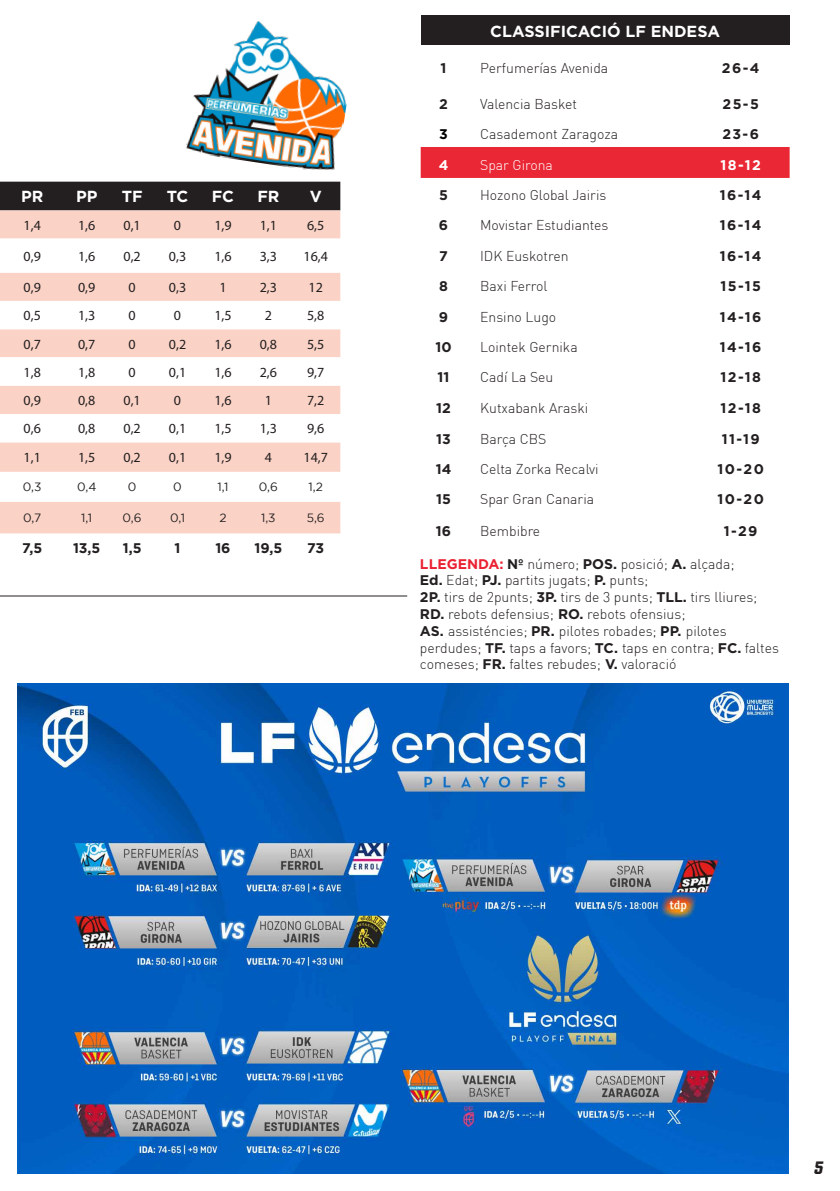
<style>
.page{position:relative;width:840px;height:1191px;background:#fff}
.page>*{position:absolute;margin:0;border:0;box-sizing:border-box;transform-origin:0 0}
.t1{font:italic 18px "NCAA Michigan St Spartans";color:#231f20}
.t2{font:700 16px "Gotham";color:#fff}
.t3{font:300 14px/16.8px "DIN";color:#231f20}
.t4{font:14px "Myriad Pro";color:#231f20}
.t5{font:700 14px "Gotham";letter-spacing:.1em;color:#231f20}
.t6{font:300 14px "DIN";color:#fff}
.t7{font:700 14px "Gotham";color:#fff}
.t8{font:700 14px "Gotham";color:#000}
.t9{font:12px "Gotham";color:#231f20}
.s1{font-family:"Gotham";font-weight:700;color:#ea2233}
.s2{font-family:"Gotham";font-weight:700}
</style>
<div class="page">
<hr style="left:0;top:595px;width:407px;height:1px;background:#231f20">
<div style="left:420px;top:16px;width:369px;height:29px;background:#231f20"></div>
<div style="left:420px;top:147px;width:369px;height:31px;background:#ea2734"></div>
<img style="left:186px;top:21px;width:161px;height:149px">
<img style="left:17px;top:683px;width:771px;height:491px">
<div style="left:0;top:182px;width:340px;height:28px;background:#231f20"></div>
<div style="left:0;top:210px;width:340px;height:28px;background:#fbd3c6"></div>
<svg style="left:0;top:238px;width:340px;height:296px"></svg>
<p class="t2" style="left:21px;top:186px;width:24px">PR</p>
<p class="t2" style="left:76px;top:186px;width:23px">PP</p>
<p class="t2" style="left:122px;top:186px;width:22px">TF</p>
<p class="t2" style="left:167px;top:186px;width:23px">TC</p>
<p class="t2" style="left:212px;top:186px;width:24px">FC</p>
<p class="t2" style="left:257px;top:186px;width:24px">FR</p>
<p class="t2" style="left:309px;top:186px;width:13px">V</p>
<p class="t4" style="left:24px;top:216px;width:19px">1,4</p>
<p class="t4" style="left:78px;top:216px;width:19px">1,6</p>
<p class="t4" style="left:123px;top:216px;width:19px">0,1</p>
<p class="t4" style="left:174px;top:216px;width:9px">0</p>
<p class="t4" style="left:214px;top:216px;width:19px">1,9</p>
<p class="t4" style="left:259px;top:216px;width:19px">1,1</p>
<p class="t4" style="left:307px;top:216px;width:19px">6,5</p>
<p class="t4" style="left:24px;top:247px;width:19px">0,9</p>
<p class="t4" style="left:78px;top:247px;width:19px">1,6</p>
<p class="t4" style="left:123px;top:247px;width:19px">0,2</p>
<p class="t4" style="left:169px;top:247px;width:19px">0,3</p>
<p class="t4" style="left:214px;top:247px;width:19px">1,6</p>
<p class="t4" style="left:259px;top:247px;width:19px">3,3</p>
<p class="t4" style="left:303px;top:247px;width:26px">16,4</p>
<p class="t4" style="left:24px;top:279px;width:19px">0,9</p>
<p class="t4" style="left:78px;top:279px;width:19px">0,9</p>
<p class="t4" style="left:128px;top:279px;width:9px">0</p>
<p class="t4" style="left:169px;top:279px;width:19px">0,3</p>
<p class="t4" style="left:219px;top:279px;width:9px">1</p>
<p class="t4" style="left:259px;top:279px;width:19px">2,3</p>
<p class="t4" style="left:308px;top:279px;width:16px">12</p>
<p class="t4" style="left:24px;top:307px;width:19px">0,5</p>
<p class="t4" style="left:78px;top:307px;width:19px">1,3</p>
<p class="t4" style="left:128px;top:307px;width:9px">0</p>
<p class="t4" style="left:174px;top:307px;width:9px">0</p>
<p class="t4" style="left:214px;top:307px;width:19px">1,5</p>
<p class="t4" style="left:265px;top:307px;width:9px">2</p>
<p class="t4" style="left:307px;top:307px;width:19px">5,8</p>
<p class="t4" style="left:24px;top:335px;width:19px">0,7</p>
<p class="t4" style="left:78px;top:335px;width:19px">0,7</p>
<p class="t4" style="left:128px;top:335px;width:9px">0</p>
<p class="t4" style="left:169px;top:335px;width:19px">0,2</p>
<p class="t4" style="left:214px;top:335px;width:19px">1,6</p>
<p class="t4" style="left:259px;top:335px;width:19px">0,8</p>
<p class="t4" style="left:307px;top:335px;width:19px">5,5</p>
<p class="t4" style="left:24px;top:363px;width:19px">1,8</p>
<p class="t4" style="left:78px;top:363px;width:19px">1,8</p>
<p class="t4" style="left:128px;top:363px;width:9px">0</p>
<p class="t4" style="left:169px;top:363px;width:19px">0,1</p>
<p class="t4" style="left:214px;top:363px;width:19px">1,6</p>
<p class="t4" style="left:259px;top:363px;width:19px">2,6</p>
<p class="t4" style="left:307px;top:363px;width:19px">9,7</p>
<p class="t4" style="left:24px;top:392px;width:19px">0,9</p>
<p class="t4" style="left:78px;top:392px;width:19px">0,8</p>
<p class="t4" style="left:123px;top:392px;width:19px">0,1</p>
<p class="t4" style="left:174px;top:392px;width:9px">0</p>
<p class="t4" style="left:214px;top:392px;width:19px">1,6</p>
<p class="t4" style="left:265px;top:392px;width:9px">1</p>
<p class="t4" style="left:307px;top:392px;width:19px">7,2</p>
<p class="t4" style="left:24px;top:420px;width:19px">0,6</p>
<p class="t4" style="left:78px;top:420px;width:19px">0,8</p>
<p class="t4" style="left:123px;top:420px;width:19px">0,2</p>
<p class="t4" style="left:169px;top:420px;width:19px">0,1</p>
<p class="t4" style="left:214px;top:420px;width:19px">1,5</p>
<p class="t4" style="left:259px;top:420px;width:19px">1,3</p>
<p class="t4" style="left:307px;top:420px;width:19px">9,6</p>
<p class="t4" style="left:24px;top:449px;width:19px">1,1</p>
<p class="t4" style="left:78px;top:449px;width:19px">1,5</p>
<p class="t4" style="left:123px;top:449px;width:19px">0,2</p>
<p class="t4" style="left:169px;top:449px;width:19px">0,1</p>
<p class="t4" style="left:214px;top:449px;width:19px">1,9</p>
<p class="t4" style="left:265px;top:449px;width:9px">4</p>
<p class="t4" style="left:303px;top:449px;width:26px">14,7</p>
<p class="t9" style="left:23px;top:480px;width:20px">0,3</p>
<p class="t9" style="left:77px;top:480px;width:21px">0,4</p>
<p class="t9" style="left:128px;top:480px;width:10px">0</p>
<p class="t9" style="left:173px;top:480px;width:10px">0</p>
<p class="t9" style="left:217px;top:480px;width:12px">1,1</p>
<p class="t9" style="left:259px;top:480px;width:21px">0,6</p>
<p class="t9" style="left:308px;top:480px;width:16px">1,2</p>
<p class="t9" style="left:23px;top:511px;width:20px">0,7</p>
<p class="t9" style="left:81px;top:511px;width:12px">1,1</p>
<p class="t9" style="left:122px;top:511px;width:21px">0,6</p>
<p class="t9" style="left:170px;top:511px;width:16px">0,1</p>
<p class="t9" style="left:219px;top:511px;width:9px">2</p>
<p class="t9" style="left:261px;top:511px;width:16px">1,3</p>
<p class="t9" style="left:306px;top:511px;width:20px">5,6</p>
<p class="t5" style="left:22px;top:538px;width:22px">7,5</p>
<p class="t5" style="left:73px;top:538px;width:29px">13,5</p>
<p class="t5" style="left:123px;top:538px;width:20px">1,5</p>
<p class="t5" style="left:174px;top:538px;width:7px">1</p>
<p class="t5" style="left:215px;top:538px;width:17px">16</p>
<p class="t5" style="left:254px;top:538px;width:29px">19,5</p>
<p class="t5" style="left:307px;top:538px;width:19px">73</p>
<p class="t2" style="left:490px;top:21px;width:231px">CLASSIFICACIÓ LF ENDESA</p>
<p class="t5" style="left:440px;top:58px;width:7px">1</p>
<p class="t3" style="left:480px;top:59px;width:129px">Perfumerías Avenida</p>
<p class="t5" style="left:721px;top:58px;width:39px">26-4</p>
<p class="t5" style="left:439px;top:95px;width:10px">2</p>
<p class="t3" style="left:480px;top:95px;width:98px">Valencia Basket</p>
<p class="t5" style="left:722px;top:95px;width:38px">25-5</p>
<p class="t8" style="left:439px;top:125px;width:10px">3</p>
<p class="t3" style="left:480px;top:125px;width:139px">Casademont Zaragoza</p>
<p class="t5" style="left:722px;top:125px;width:38px">23-6</p>
<p class="t7" style="left:438px;top:156px;width:11px">4</p>
<p class="t6" style="left:480px;top:156px;width:74px">Spar Girona</p>
<p class="t7" style="left:720px;top:156px;width:42px">18-12</p>
<p class="t5" style="left:439px;top:186px;width:10px">5</p>
<p class="t3" style="left:480px;top:186px;width:128px">Hozono Global Jairis</p>
<p class="t5" style="left:719px;top:186px;width:43px">16-14</p>
<p class="t5" style="left:438px;top:216px;width:11px">6</p>
<p class="t3" style="left:480px;top:217px;width:130px">Movistar Estudiantes</p>
<p class="t5" style="left:719px;top:216px;width:43px">16-14</p>
<p class="t5" style="left:439px;top:246px;width:10px">7</p>
<p class="t3" style="left:480px;top:247px;width:90px">IDK Euskotren</p>
<p class="t5" style="left:719px;top:246px;width:43px">16-14</p>
<p class="t5" style="left:439px;top:277px;width:10px">8</p>
<p class="t3" style="left:480px;top:277px;width:69px">Baxi Ferrol</p>
<p class="t5" style="left:720px;top:277px;width:42px">15-15</p>
<p class="t5" style="left:438px;top:307px;width:11px">9</p>
<p class="t3" style="left:480px;top:308px;width:78px">Ensino Lugo</p>
<p class="t5" style="left:719px;top:307px;width:43px">14-16</p>
<p class="t5" style="left:435px;top:337px;width:18px">10</p>
<p class="t3" style="left:480px;top:338px;width:99px">Lointek Gernika</p>
<p class="t5" style="left:719px;top:337px;width:43px">14-16</p>
<p class="t5" style="left:437px;top:367px;width:13px">11</p>
<p class="t3" style="left:480px;top:368px;width:75px">Cadí La Seu</p>
<p class="t5" style="left:720px;top:367px;width:42px">12-18</p>
<p class="t5" style="left:436px;top:398px;width:16px">12</p>
<p class="t3" style="left:480px;top:399px;width:109px">Kutxabank Araski</p>
<p class="t5" style="left:720px;top:398px;width:42px">12-18</p>
<p class="t5" style="left:436px;top:429px;width:16px">13</p>
<p class="t3" style="left:480px;top:430px;width:68px">Barça CBS</p>
<p class="t5" style="left:721px;top:429px;width:39px">11-19</p>
<p class="t5" style="left:435px;top:459px;width:17px">14</p>
<p class="t3" style="left:480px;top:460px;width:120px">Celta Zorka Recalvi</p>
<p class="t5" style="left:717px;top:459px;width:48px">10-20</p>
<p class="t5" style="left:436px;top:490px;width:16px">15</p>
<p class="t3" style="left:480px;top:490px;width:115px">Spar Gran Canaria</p>
<p class="t5" style="left:717px;top:490px;width:48px">10-20</p>
<p class="t5" style="left:435px;top:522px;width:17px">16</p>
<p class="t3" style="left:480px;top:523px;width:62px">Bembibre</p>
<p class="t5" style="left:723px;top:522px;width:35px">1-29</p>
<p class="t3" style="left:420px;top:555px;width:360px"><span class="s1">LLEGENDA:</span> <span class="s2">Nº</span> número; <span class="s2">POS.</span> posició; <span class="s2">A.</span> alçada;<br><span class="s2">Ed.</span> Edat; <span class="s2">PJ.</span> partits jugats; <span class="s2">P.</span> punts;<br><span class="s2">2P.</span> tirs de 2punts; <span class="s2">3P.</span> tirs de 3 punts; <span class="s2">TLL.</span> tirs lliures; <span class="s2">RD.</span> rebots defensius; <span class="s2">RO.</span> rebots ofensius;<br><span class="s2">AS.</span> assisténcies; <span class="s2">PR.</span> pilotes robades; <span class="s2">PP.</span> pilotes perdudes; <span class="s2">TF.</span> taps a favors; <span class="s2">TC.</span> taps en contra; <span class="s2">FC.</span> faltes comeses; <span class="s2">FR.</span> faltes rebudes; <span class="s2">V.</span> valoració</p>
<p class="t1" style="left:813px;top:1161px;width:13px">5</p>
</div>
